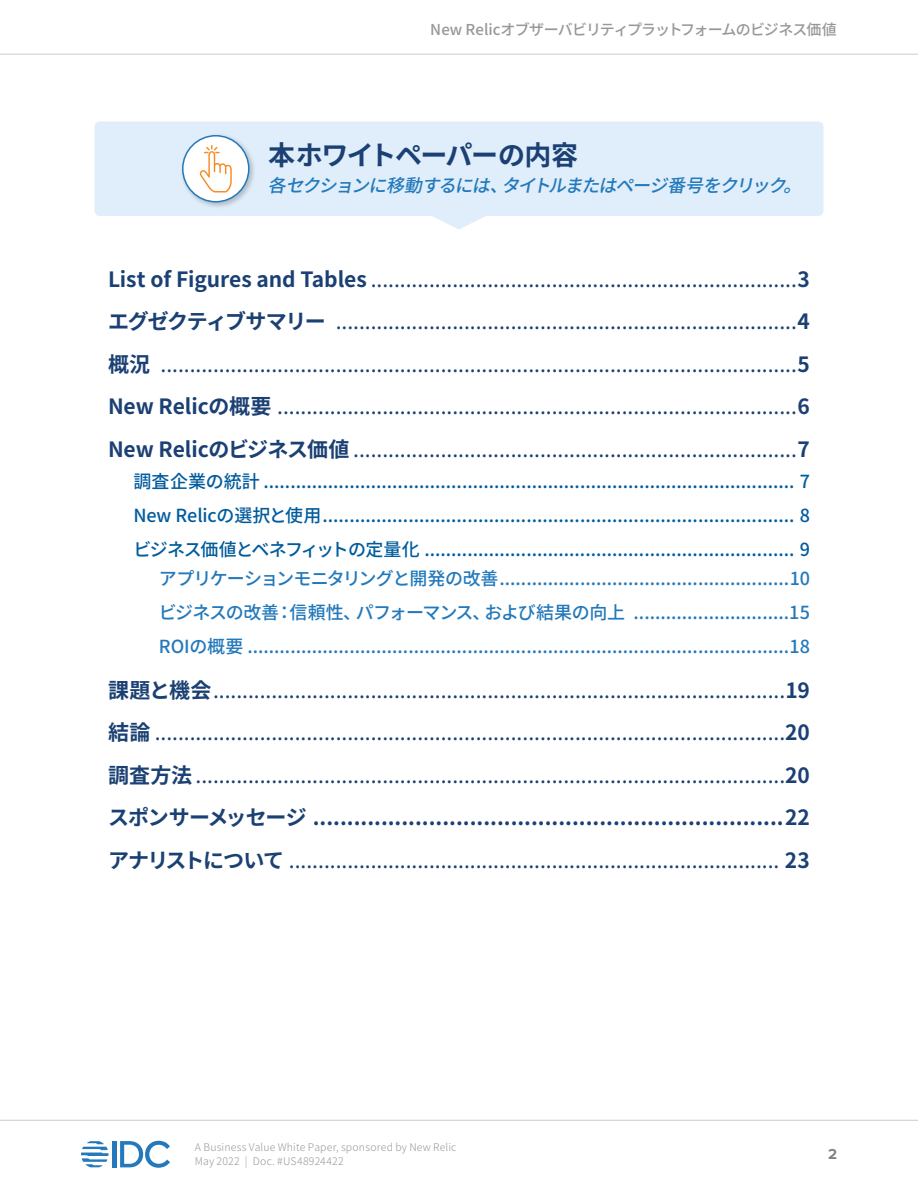
<style>
.page{position:relative;width:918px;height:1188px;background:#fff}
.page>*{position:absolute;margin:0;border:0;box-sizing:border-box;transform-origin:0 0}
.t1{font:700 27px "Noto Sans JP";letter-spacing:-.05em;color:#1b4073}
.t2{font:21px/42.5px "Noto Sans JP";color:#1b4073;text-align:justify}
.t3{font:500 18px/33.8px "Noto Sans JP";letter-spacing:-.01em;color:#005c9d;text-align:justify}
.t4{font:500 18px/33.8px "Noto Sans JP";letter-spacing:-.025em;color:#2379bb;text-align:justify}
.t5{font:italic 500 18px "Noto Sans JP";color:#2379bb}
.t6{font:500 15px "Noto Sans JP";letter-spacing:-.05em;color:#98989b}
.t7{font:700 15px "Proxima Nova";color:#808188}
.t8{font:300 10.5px/13.5px "Noto Sans JP";letter-spacing:.015em;color:#98989b}
.s1{font-weight:700}
</style>
<div class="page">
<hr style="left:113px;top:1141px;width:4px;height:26px;background:#2379bb">
<svg style="left:120px;top:1141px;width:50px;height:27px"></svg>
<svg style="left:81px;top:1141px;width:28px;height:26px"></svg>
<hr style="left:0;top:54px;width:918px;height:1px;background:#cdcccc">
<hr style="left:0;top:1120px;width:918px;height:1px;background:#cdcccc">
<div style="left:94px;top:122px;width:730px;height:94px;background:#dfeefa;border-radius:5px"></div>
<div style="left:180px;top:133px;width:76px;height:76px;background:#231f20;opacity:.25"></div>
<div style="left:183px;top:136px;width:66px;height:66px;background:#fff;border-radius:50%"></div>
<div style="left:182px;top:135px;width:68px;height:68px;border:2px solid #2379bb;border-radius:50%"></div>
<svg style="left:200px;top:145px;width:32px;height:47px"></svg>
<svg style="left:433px;top:216px;width:52px;height:13px"></svg>
<p class="t6" style="left:430px;top:21px;width:408px">New Relicオブザーバビリティプラットフォームのビジネス価値</p>
<p class="t1" style="left:268px;top:139px;width:311px">本ホワイトペーパーの内容</p>
<p class="t5" style="left:268px;top:176px;width:544px">各セクションに移動するには、タイトルまたはページ番号をクリック。</p>
<p class="t2" style="left:108px;top:258px;width:704px"><span class="s1">List of Figures and Tables</span> .........................................................................<span class="s1">3エグゼクティブサマリー</span> ...............................................................................<span class="s1">4概況</span> .............................................................................................................<span class="s1">5<br>New Relicの概要</span> .........................................................................................<span class="s1">6<br>New Relicのビジネス価値</span> ............................................................................<span class="s1">7</span></p>
<p class="t3" style="left:133px;top:465px;width:678px">調査企業の統計 ................................................................................................... 7<br>New Relicの選択と使用........................................................................................ 8ビジネス価値とベネフィットの定量化 ..................................................................... 9</p>
<p class="t4" style="left:159px;top:562px;width:652px">アプリケーションモニタリングと開発の改善......................................................10ビジネスの改善：信頼性、パフォーマンス、および結果の向上 .............................15<br>ROIの概要 .....................................................................................................18</p>
<p class="t2" style="left:108px;top:669px;width:704px"><span class="s1">課題と機会</span>..................................................................................................<span class="s1">19結論</span> ............................................................................................................<span class="s1">20調査方法</span> .....................................................................................................<span class="s1">20スポンサーメッセージ .....................................................................22アナリストについて</span> .................................................................................... <span class="s1">23</span></p>
<p class="t8" style="left:195px;top:1141px;width:263px">A Business Value White Paper, sponsored by New Relic<br>May 2022 | Doc. #US48924422</p>
<p class="t7" style="left:828px;top:1142px;width:10px">2</p>
</div>
